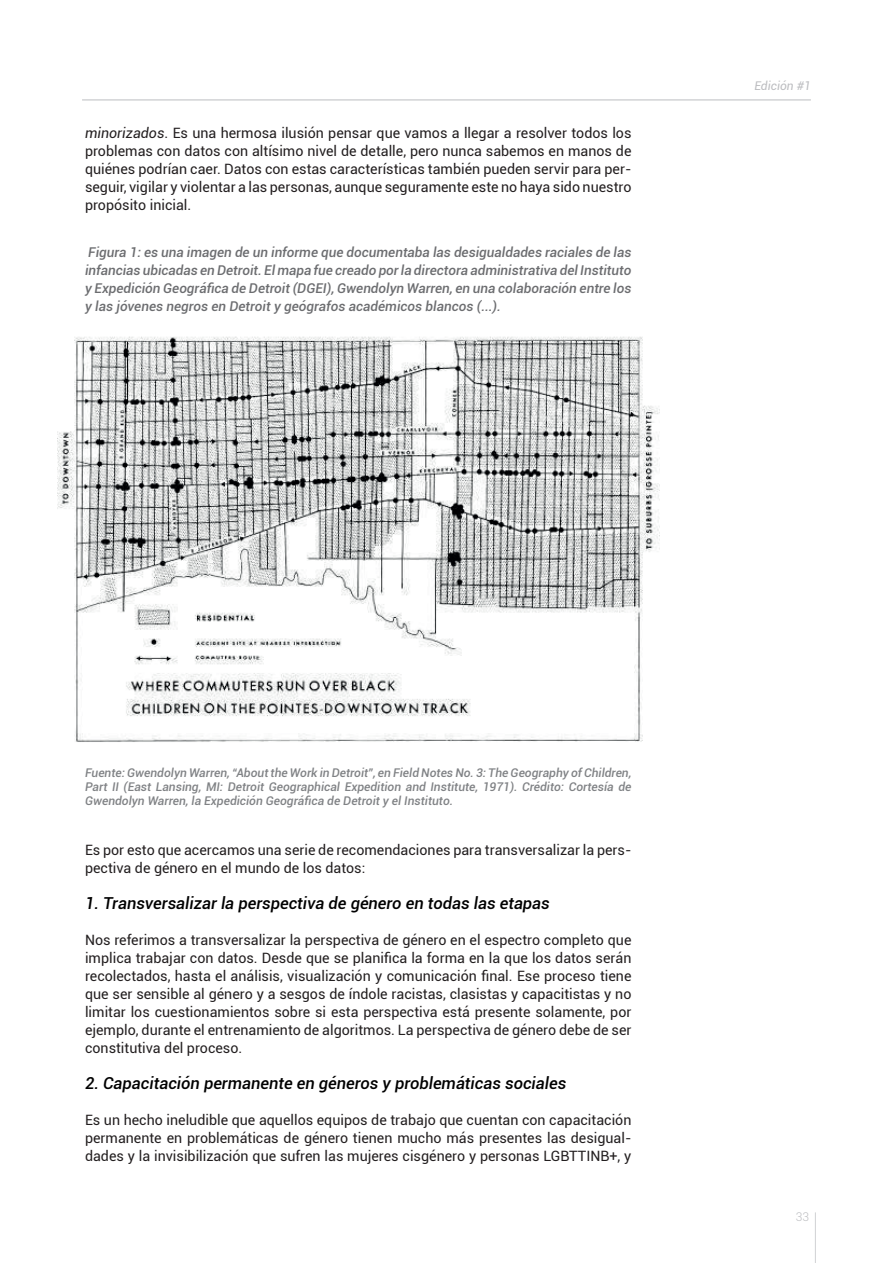
<style>
.page{position:relative;width:893px;height:1263px;background:#fff}
.page>*{position:absolute;margin:0;border:0;box-sizing:border-box;transform-origin:0 0}
.t1{font:italic 500 16.5px "Roboto";color:#000001}
.t2{font:14.25px/18px "Roboto";color:#231f20;text-align:justify}
.t3{font:italic 500 13.5px/18px "Roboto";color:#6c6d70;text-align:justify}
.t4{font:italic 500 12px/14.4px "Roboto";color:#808285;text-align:justify}
.t5{font:italic 12px "Roboto";color:#bcbdc0}
.t6{font:300 12px "Roboto";color:#bcbdc0}
.s1{font-style:italic}
</style>
<div class="page">
<hr style="left:82px;top:100px;width:729px;height:1px;background:#bcbdc0">
<hr style="left:815px;top:1212px;width:1px;height:51px;background:#d1d2d4">
<img style="left:57px;top:336px;width:602px;height:406px">
<p class="t2" style="left:85px;top:124px;width:548px"><span class="s1">minorizados</span>. Es una hermosa ilusión pensar que vamos a llegar a resolver todos los problemas con datos con altísimo nivel de detalle, pero nunca sabemos en manos de quiénes podrían caer. Datos con estas características también pueden servir para per&shy;seguir, vigilar y violentar a las personas, aunque seguramente este no haya sido nuestro propósito inicial.</p>
<p class="t3" style="left:85px;top:243px;width:548px">Figura 1: es una imagen de un informe que documentaba las desigualdades raciales de las infancias ubicadas en Detroit. El mapa fue creado por la directora administrativa del Instituto y Expedición Geográfica de Detroit (DGEI), Gwendolyn Warren, en una colaboración entre los y las jóvenes negros en Detroit y geógrafos académicos blancos (...).</p>
<p class="t5" style="left:754px;top:78px;width:58px">Edición #1</p>
<p class="t4" style="left:85px;top:765px;width:548px">Fuente: Gwendolyn Warren, “About the Work in Detroit”, en Field Notes No. 3: The Geography of Children, Part II (East Lansing, MI: Detroit Geographical Expedition and Institute, 1971). Crédito: Cortesía de Gwendolyn Warren, la Expedición Geográfica de Detroit y el Instituto.</p>
<p class="t2" style="left:85px;top:840px;width:548px">Es por esto que acercamos una serie de recomendaciones para transversalizar la pers&shy;pectiva de género en el mundo de los datos:</p>
<p class="t1" style="left:85px;top:891px;width:466px">1. Transversalizar la perspectiva de género en todas las etapas</p>
<p class="t2" style="left:85px;top:930px;width:548px">Nos referimos a transversalizar la perspectiva de género en el espectro completo que implica trabajar con datos. Desde que se planifica la forma en la que los datos serán recolectados, hasta el análisis, visualización y comunicación final. Ese proceso tiene que ser sensible al género y a sesgos de índole racistas, clasistas y capacitistas y no limitar los cuestionamientos sobre si esta perspectiva está presente solamente, por ejemplo, durante el entrenamiento de algoritmos. La perspectiva de género debe de ser constitutiva del proceso.</p>
<p class="t1" style="left:85px;top:1071px;width:483px">2. Capacitación permanente en géneros y problemáticas sociales</p>
<p class="t2" style="left:85px;top:1110px;width:548px">Es un hecho ineludible que aquellos equipos de trabajo que cuentan con capacitación permanente en problemáticas de género tienen mucho más presentes las desigual&shy;dades y la invisibilización que sufren las mujeres cisgénero y personas LGBTTINB+, y</p>
<p class="t6" style="left:796px;top:1209px;width:15px">33</p>
</div>
